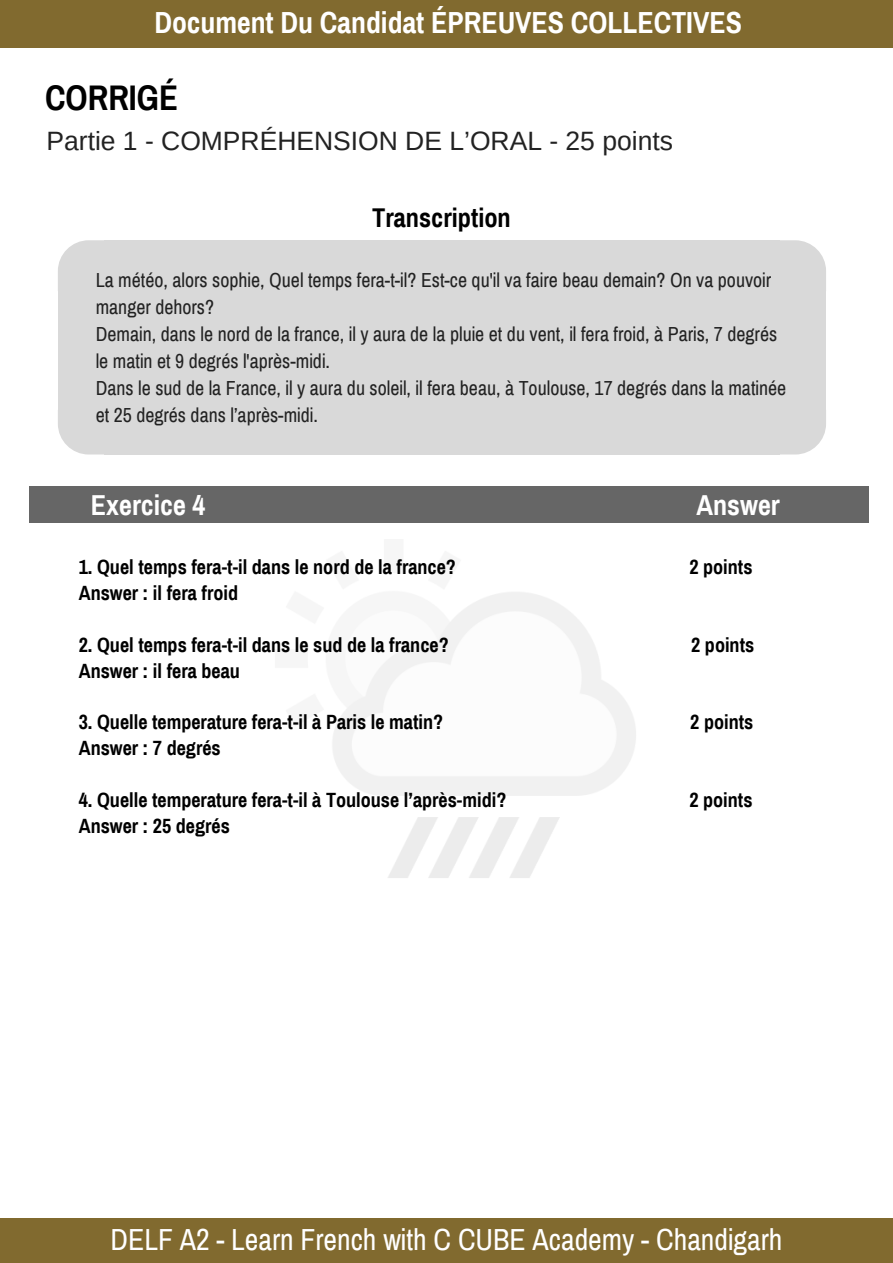
<style>
.page{position:relative;width:893px;height:1263px;background:#fff}
.page>*{position:absolute;margin:0;border:0;box-sizing:border-box;transform-origin:0 0}
.t1{font:700 34.8px "Archivo Narrow";color:#000}
.t2{font:29.85px "Archivo Narrow";color:#fff}
.t3{font:700 29.85px "Archivo Narrow";color:#fff}
.t4{font:700 28.2px "Archivo Narrow";color:#fff}
.t5{font:26.55px "Arimo";color:#222}
.t6{font:700 26.55px "Archivo Narrow";color:#000}
.t7{font:700 20.1px "Archivo Narrow";color:#000}
.t8{font:19.8px/27px "Archivo Narrow";color:#222}
</style>
<div class="page">
<div style="left:0;top:0;width:893px;height:47px;background:#816a2f"></div>
<div style="left:0;top:1218px;width:893px;height:45px;background:#816a2f"></div>
<svg style="left:780px;top:240px;width:46px;height:50px;background:#dcdcdc"></svg>
<div style="left:778px;top:290px;width:48px;height:121px;background:#d9d9d9"></div>
<div style="left:104px;top:290px;width:676px;height:121px;background:#d9d9d9"></div>
<div style="left:104px;top:240px;width:676px;height:51px;background:#d9d9d9"></div>
<svg style="left:58px;top:240px;width:46px;height:50px;background:#dcdcdc"></svg>
<div style="left:58px;top:290px;width:48px;height:121px;background:#d9d9d9"></div>
<div style="left:104px;top:410px;width:676px;height:44px;background:#d9d9d9"></div>
<svg style="left:58px;top:411px;width:46px;height:43px;background:#dcdcdc"></svg>
<svg style="left:780px;top:411px;width:46px;height:43px;background:#dcdcdc"></svg>
<img style="left:242px;top:522px;width:432px;height:356px">
<div style="left:29px;top:486px;width:840px;height:36px;background:#666"></div>
<h2 class="t3" style="left:154px;top:6px;width:589px">Document Du Candidat ÉPREUVES COLLECTIVES</h2>
<h1 class="t1" style="left:45px;top:80px;width:134px">CORRIGÉ</h1>
<h3 class="t5" style="left:46px;top:126px;width:628px">Partie 1 - COMPRÉHENSION DE L’ORAL - 25 points</h3>
<h3 class="t6" style="left:372px;top:204px;width:140px">Transcription</h3>
<p class="t8" style="left:96px;top:267px;width:692px">La météo, alors sophie, Quel temps fera-t-il? Est-ce qu'il va faire beau demain? On va pouvoir manger dehors?<br>Demain, dans le nord de la france, il y aura de la pluie et du vent, il fera froid, à Paris, 7 degrés le matin et 9 degrés l'après-midi.<br>Dans le sud de la France, il y aura du soleil, il fera beau, à Toulouse, 17 degrés dans la matinée et 25 degrés dans l’après-midi.</p>
<h3 class="t4" style="left:91px;top:490px;width:116px">Exercice 4</h3>
<h3 class="t4" style="left:696px;top:490px;width:85px">Answer</h3>
<h3 class="t4" style="left:192px;top:490px;width:14px">1</h3>
<p class="t7" style="left:79px;top:556px;width:379px">1. Quel temps fera-t-il dans le nord de la france?</p>
<p class="t7" style="left:689px;top:556px;width:65px">2 points</p>
<p class="t7" style="left:79px;top:582px;width:161px">Answer : il fera froid</p>
<p class="t7" style="left:79px;top:634px;width:371px">2. Quel temps fera-t-il dans le sud de la france?</p>
<p class="t7" style="left:691px;top:634px;width:65px">2 points</p>
<p class="t7" style="left:79px;top:660px;width:163px">Answer : il fera beau</p>
<p class="t7" style="left:79px;top:712px;width:366px">3. Quelle temperature fera-t-il à Paris le matin?</p>
<p class="t7" style="left:690px;top:712px;width:65px">2 points</p>
<p class="t7" style="left:79px;top:738px;width:143px">Answer : 7 degrés</p>
<p class="t7" style="left:79px;top:789px;width:429px">4. Quelle temperature fera-t-il à Toulouse l’après-midi?</p>
<p class="t7" style="left:689px;top:789px;width:65px">2 points</p>
<p class="t7" style="left:79px;top:815px;width:153px">Answer : 25 degrés</p>
<h2 class="t2" style="left:111px;top:1224px;width:673px">DELF A2 - Learn French with C CUBE Academy - Chandigarh</h2>
</div>
